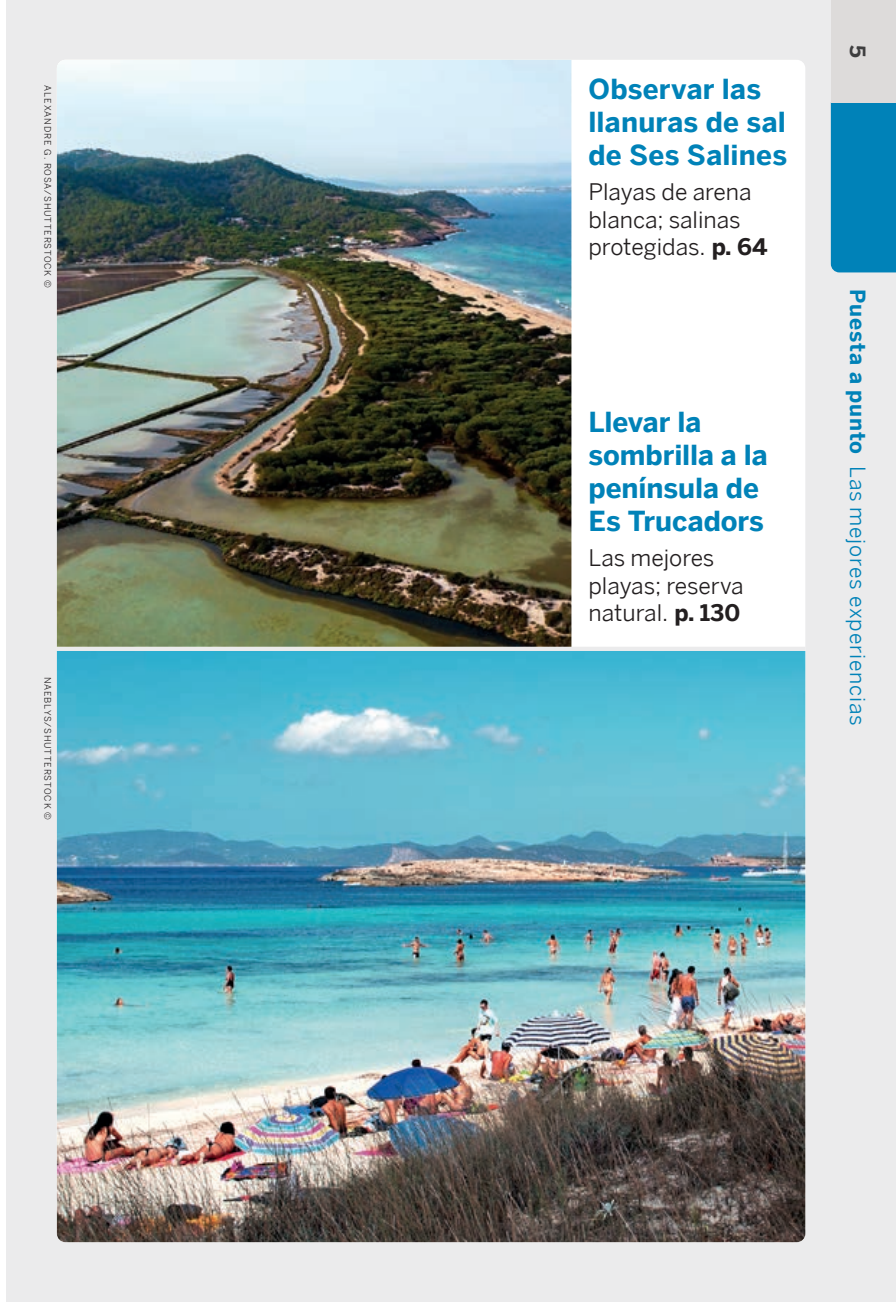
<style>
.page{position:relative;width:896px;height:1302px;background:#fff}
.page>*{position:absolute;margin:0;border:0;box-sizing:border-box;transform-origin:0 0}
.Heading_3{font:700 27.6px/33px "LP Benton Sans";color:#0082b8}
.Flush_Left{font:22.8px/27.3px "LP Benton Sans";color:#231f20}
.Runninghead_A{font:21px "LP Benton Sans";letter-spacing:.04em;color:#0082b8}
.Page_Number{font:700 21px "LP Benton Sans";color:#3e3e3f}
.t1{font:9px "LP Benton Sans";letter-spacing:.1em;color:#231f20}
.s1{font-weight:700}
</style>
<div class="page">
<div style="left:6px;top:0;width:890px;height:1302px;background:#ebebec"></div>
<div style="left:57px;top:60px;width:748px;height:1182px;background:#fff;border-radius:9px"></div>
<div style="left:59px;top:647px;width:744px;height:5px;background:#ebebec"></div>
<img style="left:57px;top:60px;width:514px;height:587px">
<img style="left:57px;top:651px;width:748px;height:591px">
<div style="left:831px;top:102px;width:65px;height:170px;background:#0082b8"></div>
<div style="left:831px;top:0;width:65px;height:102px;background:#dddbda"></div>
<p class="t1" style="left:54px;top:85px;width:204px;rotate:90deg">ALEXANDRE G. ROSA/SHUTTERSTOCK ©</p>
<p class="t1" style="left:54px;top:676px;width:145px;rotate:90deg">NAEBLYS/SHUTTERSTOCK ©</p>
<p class="Heading_3" style="left:588px;top:72px;width:200px">Observar las llanuras de sal de Ses Salines</p>
<p class="Flush_Left" style="left:588px;top:178px;width:181px">Playas de arena blanca; salinas protegidas. <span class="s1">p. 64</span></p>
<p class="Heading_3" style="left:588px;top:405px;width:181px">Llevar la sombrilla a la península de<br>Es Trucadors</p>
<p class="Flush_Left" style="left:588px;top:544px;width:157px">Las mejores playas; reserva natural. <span class="s1">p. 130</span></p>
<p class="Page_Number" style="left:873px;top:45px;width:14px;rotate:90deg">5</p>
<p class="Runninghead_A" style="left:871px;top:289px;width:438px;rotate:90deg"><span class="s1">Puesta a punto</span> Las mejores experiencias</p>
</div>
